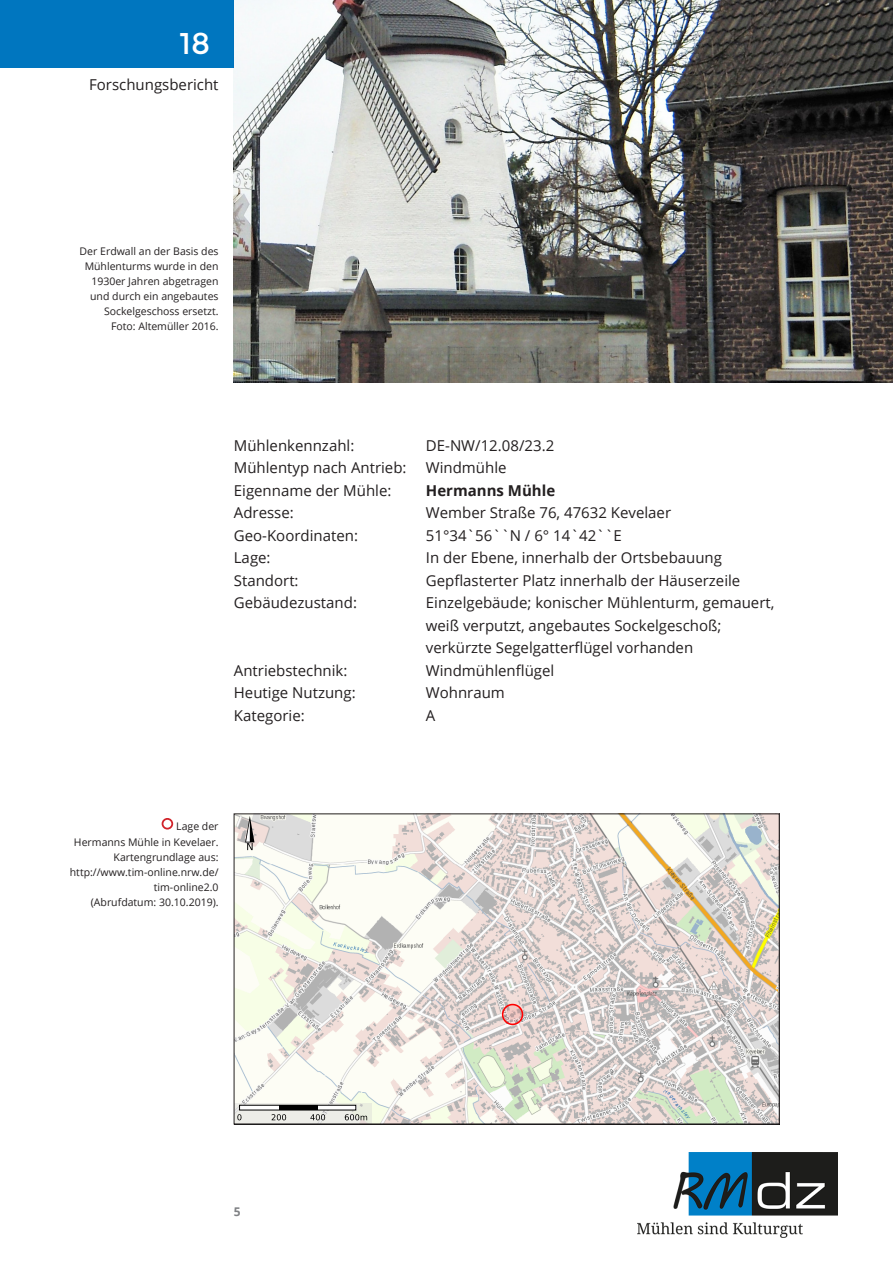
<style>
.page{position:relative;width:893px;height:1263px;background:#fff}
.page>*{position:absolute;margin:0;border:0;box-sizing:border-box;transform-origin:0 0}
.t1{font:30px "Montserrat";color:#fff}
.t2{font:15px "Open Sans";color:#231f20}
.t3{font:700 15px "Open Sans";color:#231f20}
.t4{font:700 12px "Open Sans";color:#808285}
.t5{font:10.5px/15px "Open Sans";color:#231f20;text-align:right}
</style>
<div class="page">
<img style="left:638px;top:1152px;width:200px;height:86px">
<img style="left:234px;top:0;width:659px;height:383px">
<svg style="left:236px;top:816px;width:541px;height:306px"></svg>
<div style="left:162px;top:818px;width:11px;height:11px;border:2px solid #d1232a;border-radius:50%"></div>
<div style="left:0;top:0;width:234px;height:68px;background:#0076bf"></div>
<p class="t1" style="left:180px;top:26px;width:32px">18</p>
<p class="t2" style="left:89px;top:75px;width:131px">Forschungsbericht</p>
<p class="t5" style="left:80px;top:243px;width:140px">Der Erdwall an der Basis des<br>Mühlenturms wurde in den<br>1930er Jahren abgetragen und durch ein angebautes<br>Sockelgeschoss ersetzt.</p>
<p class="t5" style="left:111px;top:318px;width:109px">Foto: Altemüller 2016.</p>
<p class="t2" style="left:234px;top:435px;width:122px">Mühlenkennzahl:</p>
<p class="t2" style="left:426px;top:435px;width:130px">DE-NW/12.08/23.2</p>
<p class="t2" style="left:234px;top:457px;width:174px">Mühlentyp nach Antrieb:</p>
<p class="t2" style="left:426px;top:457px;width:82px">Windmühle</p>
<p class="t2" style="left:234px;top:480px;width:159px">Eigenname der Mühle:</p>
<p class="t3" style="left:426px;top:480px;width:131px">Hermanns Mühle</p>
<p class="t2" style="left:234px;top:502px;width:61px">Adresse:</p>
<p class="t2" style="left:426px;top:502px;width:247px">Wember Straße 76, 47632 Kevelaer</p>
<p class="t2" style="left:234px;top:525px;width:126px">Geo-Koordinaten:</p>
<p class="t2" style="left:426px;top:525px;width:198px">51°34`56``N / 6° 14`42``E</p>
<p class="t2" style="left:234px;top:547px;width:38px">Lage:</p>
<p class="t2" style="left:426px;top:547px;width:298px">In der Ebene, innerhalb der Ortsbebauung</p>
<p class="t2" style="left:234px;top:570px;width:66px">Standort:</p>
<p class="t2" style="left:426px;top:570px;width:316px">Gepflasterter Platz innerhalb der Häuserzeile</p>
<p class="t2" style="left:234px;top:592px;width:125px">Gebäudezustand:</p>
<p class="t2" style="left:426px;top:592px;width:350px">Einzelgebäude; konischer Mühlenturm, gemauert,</p>
<p class="t2" style="left:426px;top:615px;width:297px">weiß verputzt, angebautes Sockelgeschoß;</p>
<p class="t2" style="left:426px;top:637px;width:269px">verkürzte Segelgatterflügel vorhanden</p>
<p class="t2" style="left:234px;top:660px;width:115px">Antriebstechnik:</p>
<p class="t2" style="left:426px;top:660px;width:130px">Windmühlenflügel</p>
<p class="t2" style="left:234px;top:682px;width:123px">Heutige Nutzung:</p>
<p class="t2" style="left:426px;top:682px;width:80px">Wohnraum</p>
<p class="t2" style="left:234px;top:705px;width:72px">Kategorie:</p>
<p class="t2" style="left:426px;top:705px;width:11px">A</p>
<p class="t5" style="left:176px;top:818px;width:44px">Lage der</p>
<p class="t5" style="left:74px;top:834px;width:146px">Hermanns Mühle in Kevelaer.</p>
<p class="t5" style="left:114px;top:849px;width:106px">Kartengrundlage aus:</p>
<p class="t5" style="left:70px;top:864px;width:150px">http://www.tim-online.nrw.de/ tim-online2.0</p>
<p class="t5" style="left:91px;top:894px;width:129px">(Abrufdatum: 30.10.2019).</p>
<p class="t4" style="left:234px;top:1203px;width:8px">5</p>
</div>
